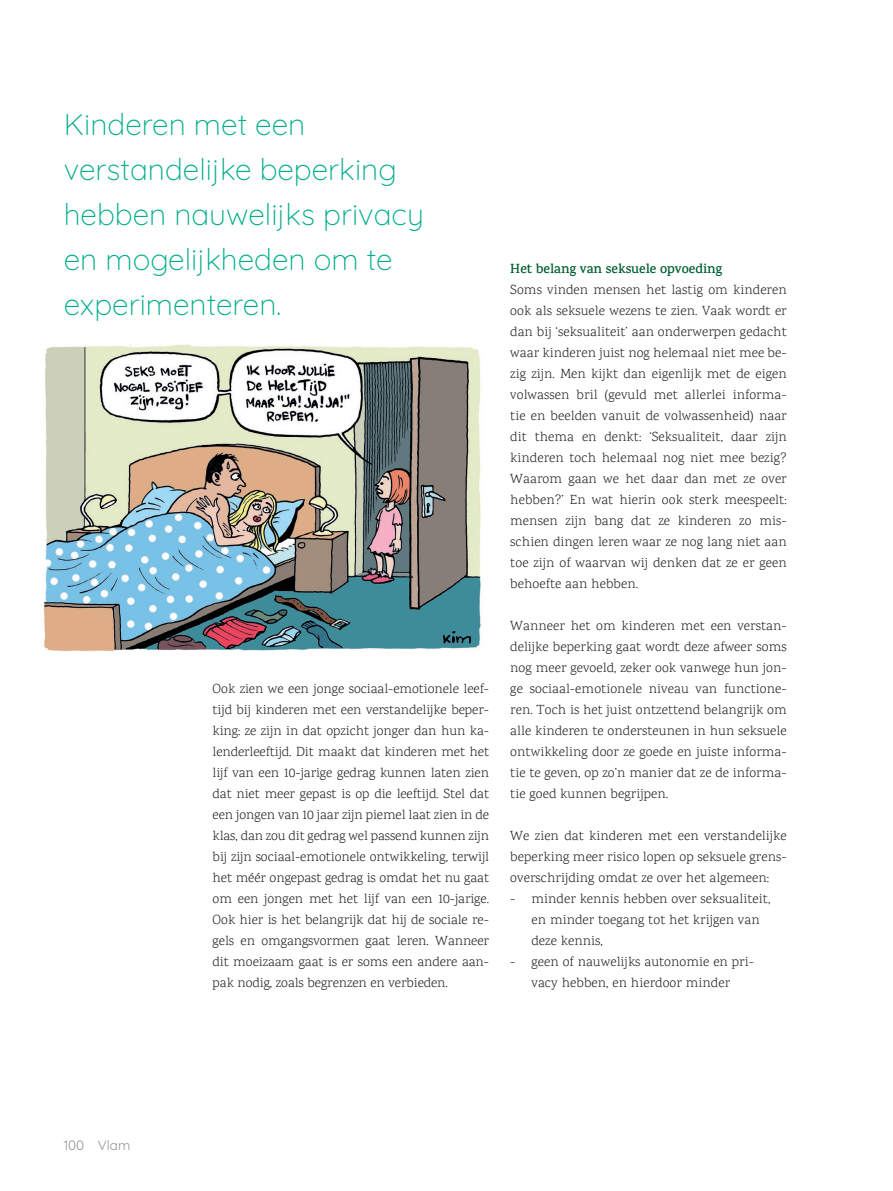
<style>
.page{position:relative;width:893px;height:1191px;background:#fff}
.page>*{position:absolute;margin:0;border:0;box-sizing:border-box;transform-origin:0 0}
.t1{font:300 30px/45px "Quicksand";color:#00ad8b}
.t2{font:300 13.5px/21px "Karma";letter-spacing:.01em;color:#231f20;text-align:justify}
.t3{font:600 13.5px "Karma";color:#005e2f}
.t4{font:13.5px "Quicksand";color:#939598}
</style>
<div class="page">
<img style="left:43px;top:344px;width:440px;height:307px">
<h1 class="t1" style="left:64px;top:101px;width:362px">Kinderen met een verstandelijke beperking hebben nauwelijks privacy en mogelijkheden om te experimenteren.</h1>
<p class="t2" style="left:213px;top:679px;width:278px">Ook zien we een jonge sociaal-emotionele leef&shy;tijd bij kinderen met een verstandelijke beper&shy;king: ze zijn in dat opzicht jonger dan hun ka&shy;lenderleeftijd. Dit maakt dat kinderen met het lijf van een 10-jarige gedrag kunnen laten zien dat niet meer gepast is op die leeftijd. Stel dat een jongen van 10 jaar zijn piemel laat zien in de klas, dan zou dit gedrag wel passend kunnen zijn bij zijn sociaal-emotionele ontwikkeling, terwijl het méér ongepast gedrag is omdat het nu gaat om een jongen met het lijf van een 10-jarige.<br>Ook hier is het belangrijk dat hij de sociale re&shy;gels en omgangsvormen gaat leren. Wanneer dit moeizaam gaat is er soms een andere aan&shy;pak nodig, zoals begrenzen en verbieden.</p>
<p class="t3" style="left:510px;top:260px;width:213px">Het belang van seksuele opvoeding</p>
<p class="t2" style="left:510px;top:280px;width:278px">Soms vinden mensen het lastig om kinderen ook als seksuele wezens te zien. Vaak wordt er dan bij ‘seksualiteit’ aan onderwerpen gedacht waar kinderen juist nog helemaal niet mee be&shy;zig zijn. Men kijkt dan eigenlijk met de eigen volwassen bril (gevuld met allerlei informa&shy;tie en beelden vanuit de volwassenheid) naar dit thema en denkt: ‘Seksualiteit, daar zijn kinderen toch helemaal nog niet mee bezig?<br>Waarom gaan we het daar dan met ze over hebben?’ En wat hierin ook sterk meespeelt: mensen zijn bang dat ze kinderen zo mis&shy;schien dingen leren waar ze nog lang niet aan toe zijn of waarvan wij denken dat ze er geen behoefte aan hebben.</p>
<p class="t2" style="left:510px;top:616px;width:278px">Wanneer het om kinderen met een verstan&shy;delijke beperking gaat wordt deze afweer soms nog meer gevoeld, zeker ook vanwege hun jon&shy;ge sociaal-emotionele niveau van functione&shy;ren. Toch is het juist ontzettend belangrijk om alle kinderen te ondersteunen in hun seksuele ontwikkeling door ze goede en juiste informa&shy;tie te geven, op zo’n manier dat ze de informa&shy;tie goed kunnen begrijpen.</p>
<p class="t2" style="left:510px;top:826px;width:278px">We zien dat kinderen met een verstandelijke beperking meer risico lopen op seksuele grens&shy;overschrijding omdat ze over het algemeen:</p>
<p class="t2" style="left:531px;top:889px;width:240px;text-align:left;text-indent:-21px">- minder kennis hebben over seksualiteit, en minder toegang tot het krijgen van deze kennis,</p>
<p class="t2" style="left:510px;top:952px;width:245px;text-align:center">- geen of nauwelijks autonomie en pri&shy;vacy hebben, en hierdoor minder</p>
<p class="t4" style="left:64px;top:1136px;width:68px">100 Vlam</p>
</div>
